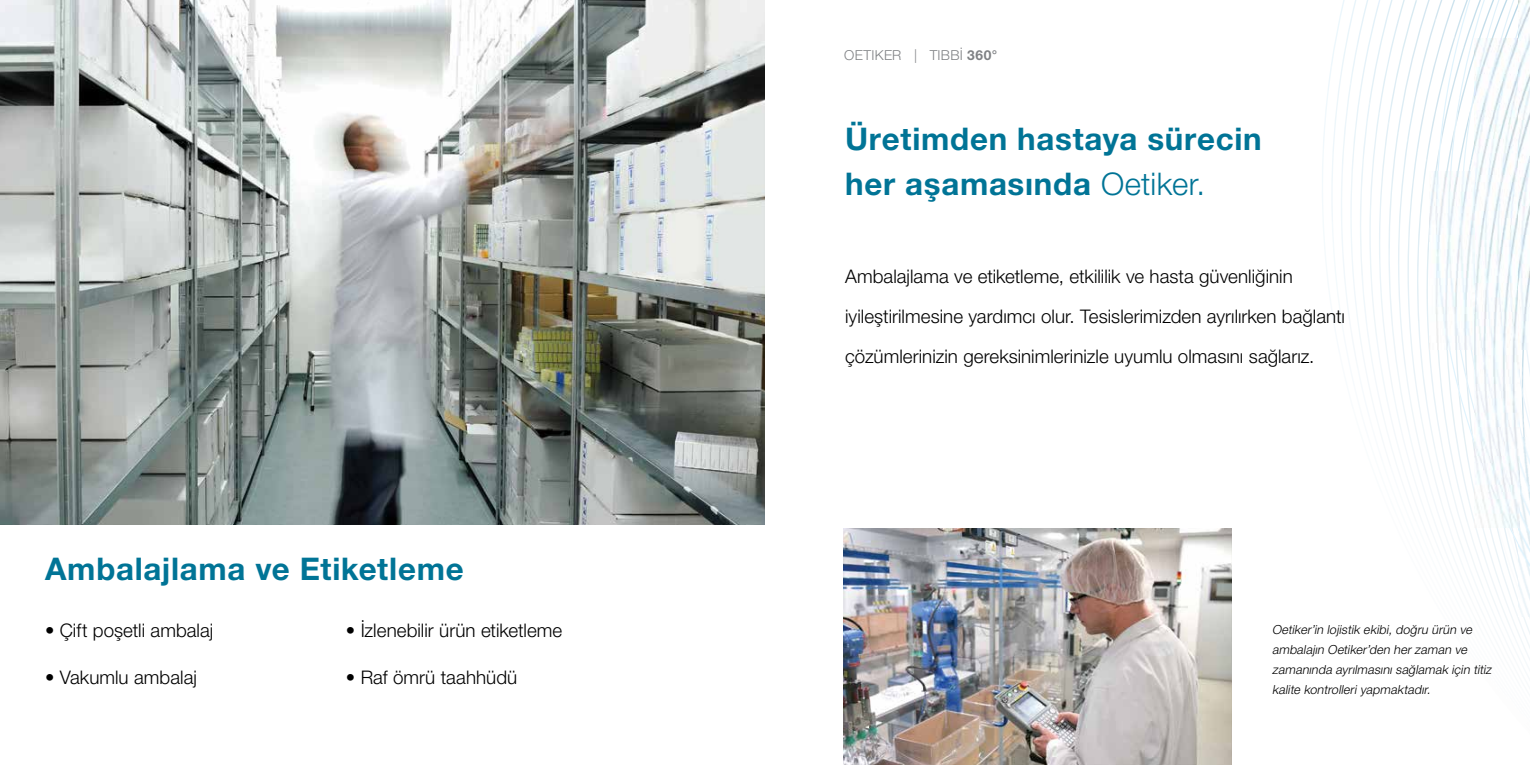
<style>
.page{position:relative;width:1530px;height:765px;background:#fff}
.page>*{position:absolute;margin:0;border:0;box-sizing:border-box;transform-origin:0 0}
.t1{font:700 31.25px/45px "Helvetica Neue LTW1 G";letter-spacing:.025em;color:#007496}
.t2{font:300 18.75px/40px "Helvetica Neue LTW1 G";color:#000}
.t3{font:300 13.75px "Helvetica Neue LTW1 G";letter-spacing:.02em;color:#808285}
.t4{font:italic 300 12.5px/20px "Helvetica Neue LTW1 G";color:#000}
.s1{font-weight:700}
.s2{font-weight:300}
</style>
<div class="page">
<img style="left:1426px;top:18px;width:10px;height:84px">
<img style="left:1426px;top:0;width:4px;height:11px">
<img style="left:1417px;top:8px;width:9px;height:94px">
<img style="left:1397px;top:0;width:20px;height:102px">
<img style="left:1397px;top:0;width:8px;height:26px">
<img style="left:1393px;top:24px;width:4px;height:74px">
<img style="left:1369px;top:0;width:24px;height:102px">
<img style="left:1356px;top:102px;width:141px;height:506px">
<svg style="left:1378px;top:0;width:2px;height:7px"></svg>
<img style="left:1359px;top:5px;width:19px;height:92px">
<img style="left:1350px;top:0;width:18px;height:92px">
<img style="left:1356px;top:206px;width:123px;height:402px">
<img style="left:1341px;top:0;width:15px;height:77px">
<img style="left:1331px;top:196px;width:28px;height:102px">
<img style="left:1331px;top:0;width:14px;height:75px">
<img style="left:1520px;top:638px;width:10px;height:22px">
<img style="left:1346px;top:298px;width:81px;height:292px">
<img style="left:1526px;top:350px;width:4px;height:23px">
<img style="left:1524px;top:400px;width:6px;height:30px">
<svg style="left:1437px;top:0;width:87px;height:547px"></svg>
<img style="left:0;top:0;width:764px;height:525px">
<img style="left:844px;top:528px;width:387px;height:237px">
<img style="left:1519px;top:438px;width:11px;height:178px">
<img style="left:1474px;top:38px;width:46px;height:490px">
<img style="left:1429px;top:172px;width:46px;height:178px">
<img style="left:1519px;top:0;width:11px;height:350px">
<h1 class="t1" style="left:45px;top:546px;width:420px">Ambalajlama ve Etiketleme</h1>
<p class="t2" style="left:45px;top:610px;width:170px">• Çift poşetli ambalaj</p>
<p class="t2" style="left:45px;top:657px;width:153px">• Vakumlu ambalaj</p>
<p class="t2" style="left:346px;top:610px;width:218px">• İzlenebilir ürün etiketleme</p>
<p class="t2" style="left:346px;top:657px;width:173px">• Raf ömrü taahhüdü</p>
<p class="t3" style="left:844px;top:47px;width:155px">OETIKER | TIBBİ <span class="s1">360°</span></p>
<h1 class="t1" style="left:845px;top:116px;width:418px">Üretimden hastaya sürecin her aşamasında <span class="s2">Oetiker.</span></h1>
<p class="t2" style="left:845px;top:257px;width:501px">Ambalajlama ve etiketleme, etkililik ve hasta güvenliğinin iyileştirilmesine yardımcı olur. Tesislerimizden ayrılırken bağlantı çözümlerinizin gereksinimlerinizle uyumlu olmasını sağlarız.</p>
<p class="t4" style="left:1272px;top:620px;width:223px">Oetiker’in lojistik ekibi, doğru ürün ve ambalajın Oetiker’den her zaman ve zamanında ayrılmasını sağlamak için titiz kalite kontrolleri yapmaktadır.</p>
</div>
